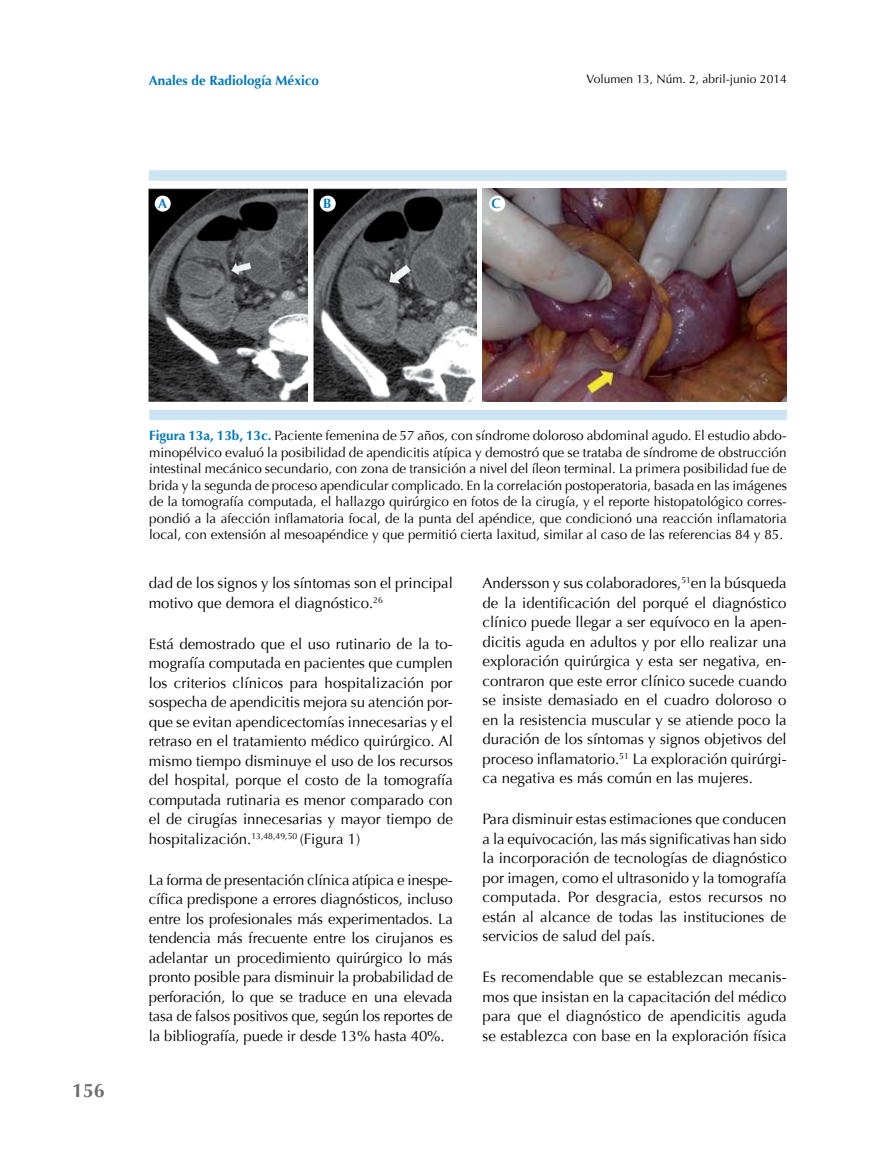
<style>
.page{position:relative;width:893px;height:1149px;background:#fff}
.page>*{position:absolute;margin:0;border:0;box-sizing:border-box;transform-origin:0 0}
.t1{font:700 19.5px "Optima";color:#6d6e71}
.t2{font:15px/19.5px "Optima";color:#000;text-align:justify}
.t3{font:13.5px/16.5px "Optima";color:#000;text-align:justify}
.t4{font:700 13.5px "Optima";color:#0079c1}
.t5{font:12px "Optima";color:#000}
.s1{font-weight:700;color:#0079c1}
</style>
<div class="page">
<img style="left:149px;top:189px;width:159px;height:212px">
<img style="left:313px;top:189px;width:163px;height:212px">
<img style="left:482px;top:189px;width:305px;height:212px">
<div style="left:149px;top:409px;width:638px;height:11px;background:#cde4f2"></div>
<div style="left:149px;top:170px;width:638px;height:11px;background:#cde4f2"></div>
<div style="left:155px;top:195px;width:16px;height:16px;background:#fff;border-radius:50%"></div>
<div style="left:320px;top:195px;width:16px;height:16px;background:#fff;border-radius:50%"></div>
<div style="left:489px;top:195px;width:16px;height:16px;background:#fff;border-radius:50%"></div>
<p class="t4" style="left:149px;top:72px;width:172px">Anales de Radiología México</p>
<p class="t5" style="left:587px;top:72px;width:202px">Volumen 13, Núm. 2, abril-junio 2014</p>
<p class="t4" style="left:158px;top:195px;width:11px">A</p>
<p class="t4" style="left:323px;top:195px;width:10px">B</p>
<p class="t4" style="left:491px;top:195px;width:11px">C</p>
<h1 class="t1" style="left:72px;top:1079px;width:34px">156</h1>
<p class="t3" style="left:149px;top:427px;width:639px"><span class="s1">Figura 13a, 13b, 13c.</span> Paciente femenina de 57 años, con síndrome doloroso abdominal agudo. El estudio abdo&shy;minopélvico evaluó la posibilidad de apendicitis atípica y demostró que se trataba de síndrome de obstrucción intestinal mecánico secundario, con zona de transición a nivel del íleon terminal. La primera posibilidad fue de brida y la segunda de proceso apendicular complicado. En la correlación postoperatoria, basada en las imágenes de la tomografía computada, el hallazgo quirúrgico en fotos de la cirugía, y el reporte histopatológico corres&shy;pondió a la afección inflamatoria focal, de la punta del apéndice, que condicionó una reacción inflamatoria local, con extensión al mesoapéndice y que permitió cierta laxitud, similar al caso de las referencias 84 y 85.</p>
<p class="t2" style="left:149px;top:573px;width:305px">dad de los signos y los síntomas son el principal motivo que demora el diagnóstico.<sup>26</sup></p>
<p class="t2" style="left:149px;top:633px;width:306px">Está demostrado que el uso rutinario de la to&shy;mografía computada en pacientes que cumplen los criterios clínicos para hospitalización por sospecha de apendicitis mejora su atención por&shy;que se evitan apendicectomías innecesarias y el retraso en el tratamiento médico quirúrgico. Al mismo tiempo disminuye el uso de los recursos del hospital, porque el costo de la tomografía computada rutinaria es menor comparado con el de cirugías innecesarias y mayor tiempo de hospitalización.<sup>13,48,49,50</sup> (Figura 1)</p>
<p class="t2" style="left:149px;top:869px;width:306px">La forma de presentación clínica atípica e inespe&shy;cífica predispone a errores diagnósticos, incluso entre los profesionales más experimentados. La tendencia más frecuente entre los cirujanos es adelantar un procedimiento quirúrgico lo más pronto posible para disminuir la probabilidad de perforación, lo que se traduce en una elevada tasa de falsos positivos que, según los reportes de la bibliografía, puede ir desde 13% hasta 40%.</p>
<p class="t2" style="left:483px;top:573px;width:306px">Andersson y sus colaboradores,<sup>51</sup>en la búsqueda de la identificación del porqué el diagnóstico clínico puede llegar a ser equívoco en la apen&shy;dicitis aguda en adultos y por ello realizar una exploración quirúrgica y esta ser negativa, en&shy;contraron que este error clínico sucede cuando se insiste demasiado en el cuadro doloroso o en la resistencia muscular y se atiende poco la duración de los síntomas y signos objetivos del proceso inflamatorio.<sup>51</sup> La exploración quirúrgi&shy;ca negativa es más común en las mujeres.</p>
<p class="t2" style="left:483px;top:809px;width:306px">Para disminuir estas estimaciones que conducen a la equivocación, las más significativas han sido la incorporación de tecnologías de diagnóstico por imagen, como el ultrasonido y la tomografía computada. Por desgracia, estos recursos no están al alcance de todas las instituciones de servicios de salud del país.</p>
<p class="t2" style="left:483px;top:967px;width:306px">Es recomendable que se establezcan mecanis&shy;mos que insistan en la capacitación del médico para que el diagnóstico de apendicitis aguda se establezca con base en la exploración física</p>
</div>
